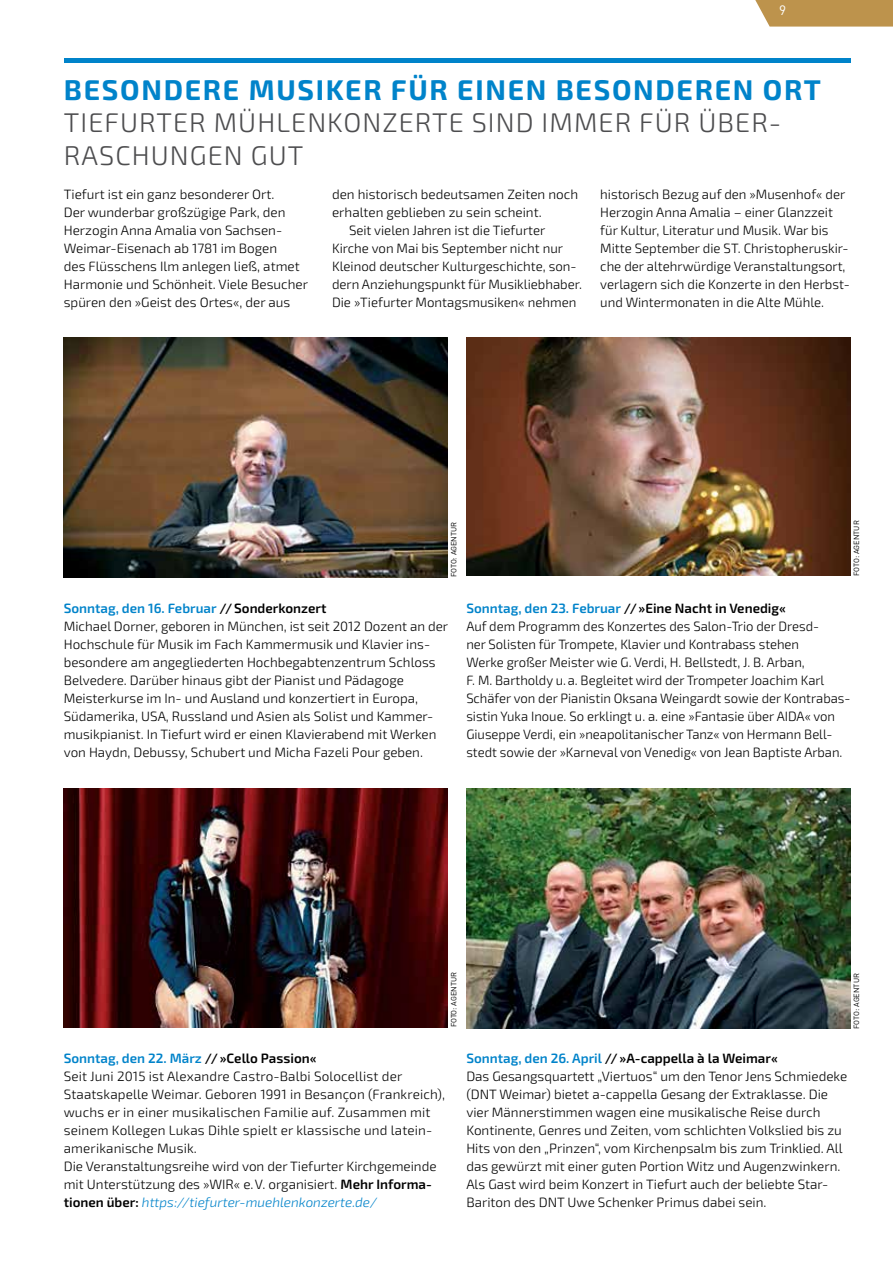
<style>
.page{position:relative;width:893px;height:1263px;background:#fff}
.page>*{position:absolute;margin:0;border:0;box-sizing:border-box;transform-origin:0 0}
.t1{font:700 28.5px "Exo 2.0";letter-spacing:.06em;color:#0083ca}
.t2{font:300 27px/32.4px "Exo 2.0";letter-spacing:.04em;color:#4d4d4f}
.t3{font:300 13.5px/18px "Exo 2.0";color:#000}
.t4{font:13.5px "DIN";color:#fff}
.t5{font:7.5px "DIN";color:#000}
.s1{font-weight:600;color:#0083ca}
.s2{font-weight:600}
.s3{font-style:italic;color:#0083ca}
</style>
<div class="page">
<svg style="left:755px;top:0;width:138px;height:27px;background:#c19a58"></svg>
<div style="left:64px;top:58px;width:786px;height:5px;background:#0083ca"></div>
<img style="left:466px;top:788px;width:384px;height:241px">
<img style="left:466px;top:337px;width:384px;height:239px">
<img style="left:64px;top:337px;width:384px;height:240px">
<img style="left:64px;top:788px;width:384px;height:239px">
<p class="t4" style="left:779px;top:2px;width:9px">9</p>
<h1 class="t1" style="left:64px;top:73px;width:759px">BESONDERE MUSIKER FÜR EINEN BESONDEREN ORT</h1>
<h2 class="t2" style="left:64px;top:107px;width:715px">TIEFURTER MÜHLENKONZERTE SIND IMMER FÜR ÜBER-<br>RASCHUNGEN GUT</h2>
<p class="t3" style="left:64px;top:186px;width:246px">Tiefurt ist ein ganz besonderer Ort.<br>Der wunderbar großzügige Park, den Herzogin Anna Amalia von Sachsen-Weimar-Eisenach ab 1781 im Bogen<br>des Flüsschens Ilm anlegen ließ, atmet Harmonie und Schönheit. Viele Besucher spüren den »Geist des Ortes«, der aus</p>
<p class="t3" style="left:332px;top:186px;width:248px">den historisch bedeutsamen Zeiten noch</p>
<p class="t3" style="left:600px;top:186px;width:251px">historisch Bezug auf den »Musenhof« der Herzogin Anna Amalia – einer Glanzzeit für Kultur, Literatur und Musik. War bis Mitte September die ST. Christopheruskir&shy;che der altehrwürdige Veranstaltungsort, verlagern sich die Konzerte in den Herbst&shy;und Wintermonaten in die Alte Mühle.</p>
<p class="t3" style="left:332px;top:204px;width:211px">erhalten geblieben zu sein scheint.</p>
<p class="t3" style="left:349px;top:222px;width:198px">Seit vielen Jahren ist die Tiefurter</p>
<p class="t3" style="left:332px;top:240px;width:233px">Kirche von Mai bis September nicht nur</p>
<p class="t3" style="left:332px;top:258px;width:246px">Kleinod deutscher Kulturgeschichte, son-</p>
<p class="t3" style="left:332px;top:276px;width:252px">dern Anziehungspunkt für Musikliebhaber.</p>
<p class="t3" style="left:332px;top:294px;width:246px">Die »Tiefurter Montagsmusiken« nehmen</p>
<p class="t5" style="left:449px;top:577px;width:57px;rotate:-90deg">FOTO: AGENTUR</p>
<p class="t5" style="left:852px;top:576px;width:57px;rotate:-90deg">FOTO: AGENTUR</p>
<p class="t3" style="left:64px;top:600px;width:386px"><span class="s1">Sonntag, den 16. Februar</span> <span class="s2">//Sonderkonzert<br></span>Michael Dorner, geboren in München, ist seit 2012 Dozent an der Hochschule für Musik im Fach Kammermusik und Klavier ins&shy;besondere am angegliederten Hochbegabtenzentrum Schloss Belvedere. Darüber hinaus gibt der Pianist und Pädagoge Meisterkurse im In- und Ausland und konzertiert in Europa, Südamerika, USA, Russland und Asien als Solist und Kammer&shy;musikpianist. In Tiefurt wird er einen Klavierabend mit Werken von Haydn, Debussy, Schubert und Micha Fazeli Pour geben.</p>
<p class="t3" style="left:466px;top:600px;width:386px"><span class="s1">Sonntag, den 23. Februar</span> <span class="s2">//»Eine Nacht in Venedig«<br></span>Auf dem Programm des Konzertes des Salon-Trio der Dresd-<br>ner Solisten für Trompete, Klavier und Kontrabass stehen<br>Werke großer Meister wie G. Verdi, H. Bellstedt, J. B. Arban,<br>F. M. Bartholdy u.a. Begleitet wird der Trompeter Joachim Karl Schäfer von der Pianistin Oksana Weingardt sowie der Kontrabas&shy;sistin Yuka Inoue. So erklingt u. a. eine »Fantasie über AIDA« von Giuseppe Verdi, ein »neapolitanischer Tanz« von Hermann Bell&shy;stedt sowie der »Karneval von Venedig« von Jean Baptiste Arban.</p>
<p class="t5" style="left:449px;top:1027px;width:57px;rotate:-90deg">FOTO: AGENTUR</p>
<p class="t5" style="left:852px;top:1029px;width:57px;rotate:-90deg">FOTO: AGENTUR</p>
<p class="t3" style="left:64px;top:1050px;width:383px"><span class="s1">Sonntag, den 22. März</span> <span class="s2">//»Cello Passion«<br></span>Seit Juni 2015 ist Alexandre Castro-Balbi Solocellist der Staatskapelle Weimar. Geboren 1991 in Besançon (Frankreich), wuchs er in einer musikalischen Familie auf. Zusammen mit seinem Kollegen Lukas Dihle spielt er klassische und latein&shy;amerikanische Musik.<br>Die Veranstaltungsreihe wird von der Tiefurter Kirchgemeinde mit Unterstützung des »WIR« e.V. organisiert. <span class="s2">Mehr Informa&shy;tionen über:</span> <span class="s3">https://tiefurter-muehlenkonzerte.de/</span></p>
<p class="t3" style="left:466px;top:1050px;width:382px"><span class="s1">Sonntag, den 26. April</span> <span class="s2">//»A-cappella à la Weimar«<br></span>Das Gesangsquartett „Viertuos“ um den Tenor Jens Schmiedeke (DNT Weimar) bietet a-cappella Gesang der Extraklasse. Die vier Männerstimmen wagen eine musikalische Reise durch Kontinente, Genres und Zeiten, vom schlichten Volkslied bis zu Hits von den „Prinzen“, vom Kirchenpsalm bis zum Trinklied. All das gewürzt mit einer guten Portion Witz und Augenzwinkern.<br>Als Gast wird beim Konzert in Tiefurt auch der beliebte Star-Bariton des DNT Uwe Schenker Primus dabei sein.</p>
</div>
